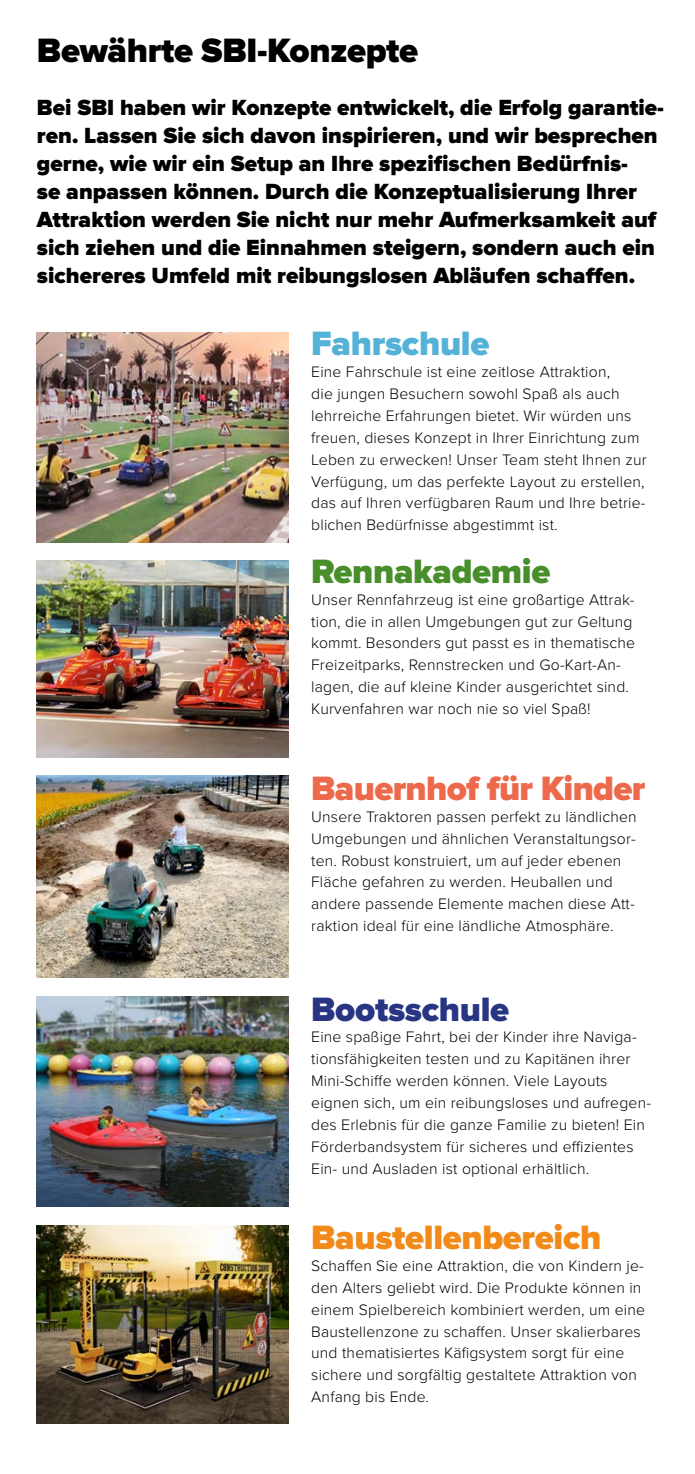
<style>
.page{position:relative;width:695px;height:1474px;background:#fff}
.page>*{position:absolute;margin:0;border:0;box-sizing:border-box;transform-origin:0 0}
.t1{font:900 35px "Proxima Nova";letter-spacing:-.01em;color:#000}
.t2{font:900 35px "Proxima Nova";letter-spacing:-.02em;color:#ed694b}
.t3{font:900 35px "Proxima Nova";letter-spacing:-.01em;color:#f28a19}
.t4{font:900 35px "Proxima Nova";letter-spacing:-.01em;color:#488f2b}
.t5{font:900 35px "Proxima Nova";letter-spacing:-.01em;color:#283583}
.t6{font:900 35px "Proxima Nova";letter-spacing:-.01em;color:#54b2d9}
.t7{font:900 22.75px/28px "Proxima Nova";color:#000}
.t8{font:300 15.75px/21.9px "Proxima Nova";letter-spacing:.01em;color:#000}
</style>
<div class="page">
<img style="left:37px;top:332px;width:251px;height:211px">
<img style="left:37px;top:560px;width:251px;height:198px">
<img style="left:37px;top:775px;width:251px;height:202px">
<img style="left:37px;top:1225px;width:251px;height:198px">
<img style="left:37px;top:996px;width:251px;height:210px">
<h1 class="t1" style="left:37px;top:31px;width:383px">Bewährte SBI-Konzepte</h1>
<p class="t7" style="left:37px;top:94px;width:628px">Bei SBI haben wir Konzepte entwickelt, die Erfolg garantie&shy;ren. Lassen Sie sich davon inspirieren, und wir besprechen gerne, wie wir ein Setup an Ihre spezifischen Bedürfnis-<br>se anpassen können. Durch die Konzeptualisierung Ihrer Attraktion werden Sie nicht nur mehr Aufmerksamkeit auf sich ziehen und die Einnahmen steigern, sondern auch ein sichereres Umfeld mit reibungslosen Abläufen schaffen.</p>
<h1 class="t6" style="left:311px;top:323px;width:180px">Fahrschule</h1>
<p class="t8" style="left:311px;top:360px;width:337px">Eine Fahrschule ist eine zeitlose Attraktion,<br>die jungen Besuchern sowohl Spaß als auch lehrreiche Erfahrungen bietet. Wir würden uns freuen, dieses Konzept in Ihrer Einrichtung zum Leben zu erwecken! Unser Team steht Ihnen zur Verfügung, um das perfekte Layout zu erstellen, das auf Ihren verfügbaren Raum und Ihre betrie&shy;blichen Bedürfnisse abgestimmt ist.</p>
<h1 class="t4" style="left:311px;top:551px;width:241px">Rennakademie</h1>
<p class="t8" style="left:311px;top:587px;width:325px">Unser Rennfahrzeug ist eine großartige Attrak&shy;tion, die in allen Umgebungen gut zur Geltung kommt. Besonders gut passt es in thematische Freizeitparks, Rennstrecken und Go-Kart-An&shy;lagen, die auf kleine Kinder ausgerichtet sind.<br>Kurvenfahren war noch nie so viel Spaß!</p>
<h1 class="t2" style="left:311px;top:768px;width:335px">Bauernhof für Kinder</h1>
<p class="t8" style="left:311px;top:804px;width:327px">Unsere Traktoren passen perfekt zu ländlichen Umgebungen und ähnlichen Veranstaltungsor&shy;ten. Robust konstruiert, um auf jeder ebenen Fläche gefahren zu werden. Heuballen und andere passende Elemente machen diese Att&shy;raktion ideal für eine ländliche Atmosphäre.</p>
<h1 class="t5" style="left:311px;top:988px;width:199px">Bootsschule</h1>
<p class="t8" style="left:311px;top:1025px;width:341px">Eine spaßige Fahrt, bei der Kinder ihre Naviga&shy;tionsfähigkeiten testen und zu Kapitänen ihrer Mini-Schiffe werden können. Viele Layouts eignen sich, um ein reibungsloses und aufregen&shy;des Erlebnis für die ganze Familie zu bieten! Ein Förderbandsystem für sicheres und effizientes Ein- und Ausladen ist optional erhältlich.</p>
<h1 class="t3" style="left:311px;top:1217px;width:292px">Baustellenbereich</h1>
<p class="t8" style="left:311px;top:1253px;width:335px">Schaffen Sie eine Attraktion, die von Kindern je&shy;den Alters geliebt wird. Die Produkte können in einem Spielbereich kombiniert werden, um eine Baustellenzone zu schaffen. Unser skalierbares und thematisiertes Käfigsystem sorgt für eine sichere und sorgfältig gestaltete Attraktion von Anfang bis Ende.</p>
</div>
